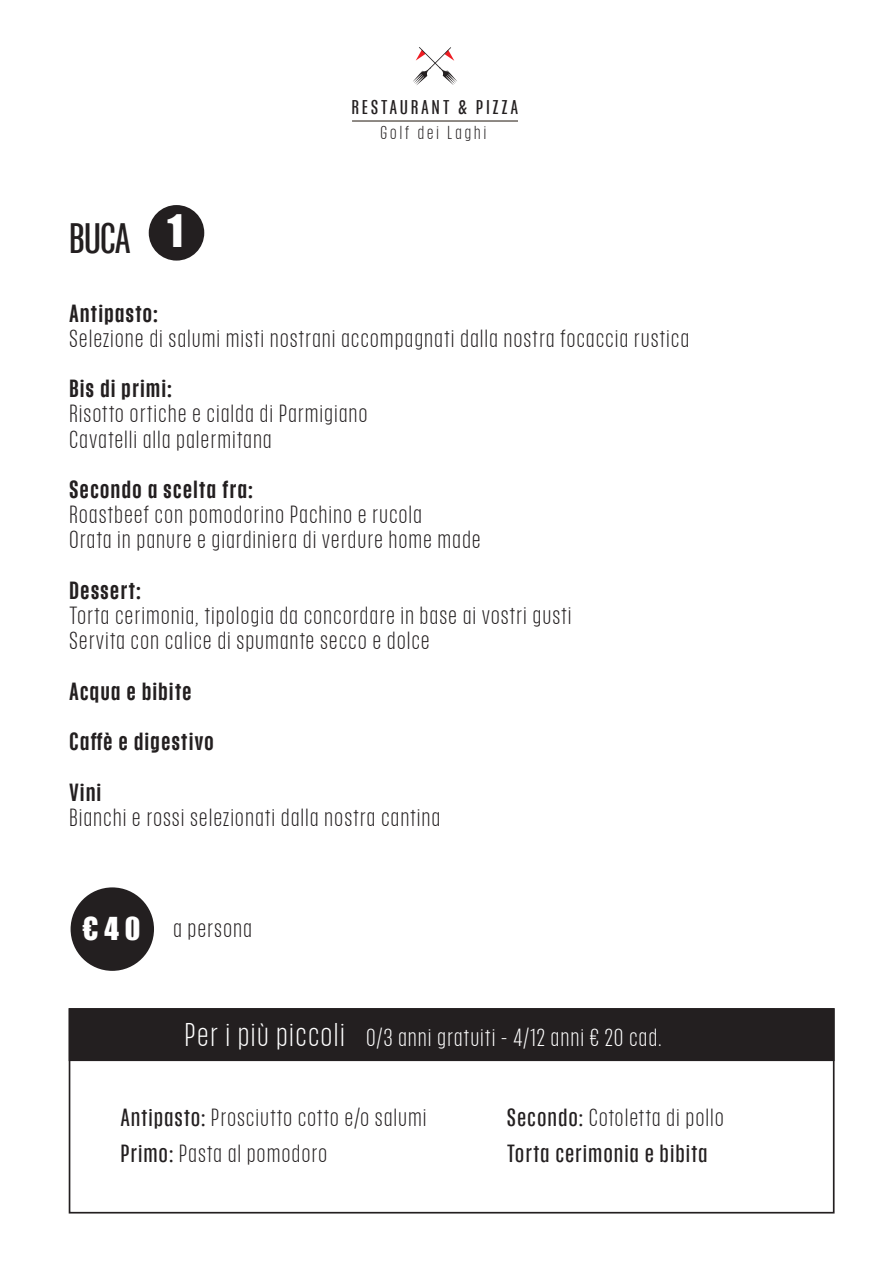
<style>
.page{position:relative;width:893px;height:1263px;background:#fff}
.page>*{position:absolute;margin:0;border:0;box-sizing:border-box;transform-origin:0 0}
.t1{font:41.25px "Impact";color:#fff}
.t2{font:36px "Placard Next";color:#231f20}
.t3{font:300 21px/25.2px "Placard Next";letter-spacing:.075em;color:#231f20}
.t4{font:500 21px "Placard Next";letter-spacing:.075em;color:#231f20}
.t5{font:300 21px "Placard Next";letter-spacing:.075em;color:#fff}
.t6{font:21px/36px "Placard Next";letter-spacing:.075em;color:#231f20}
.t7{font:16.8px "Placard Next";letter-spacing:.195em;color:#231f20}
.t8{font:300 15.9px "Placard Next";letter-spacing:.195em;color:#231f20}
.s1{font-family:"Impact";font-weight:400;font-size:29.1px;color:#fff}
.s2{font-size:27.75px}
.s3{font-weight:400}
.s4{font-weight:300}
</style>
<div class="page">
<hr style="left:352px;top:121px;width:166px;height:1px;background:#20160c">
<svg style="left:413px;top:47px;width:44px;height:38px"></svg>
<div style="left:149px;top:205px;width:55px;height:56px;background:#231f20;border-radius:50%"></div>
<div style="left:71px;top:887px;width:83px;height:84px;background:#231f20;border-radius:50%"></div>
<div style="left:69px;top:1008px;width:766px;height:205px;border:2px solid #231f20"></div>
<div style="left:69px;top:1008px;width:766px;height:53px;background:#231f20"></div>
<h2 class="t2" style="left:70px;top:216px;width:62px">BUCA</h2>
<h1 class="t1" style="left:168px;top:199px;width:17px">1</h1>
<p class="t7" style="left:352px;top:97px;width:168px">RESTAURANT &amp; PIZZA</p>
<p class="t8" style="left:380px;top:123px;width:107px">Golf dei Laghi</p>
<p class="t4" style="left:70px;top:300px;width:90px">Antipasto:</p>
<p class="t3" style="left:70px;top:326px;width:621px">Selezione di salumi misti nostrani accompagnati dalla nostra focaccia rustica</p>
<p class="t4" style="left:70px;top:375px;width:103px">Bis di primi:</p>
<p class="t3" style="left:70px;top:401px;width:299px">Risotto ortiche e cialda di Parmigiano<br>Cavatelli alla palermitana</p>
<p class="t4" style="left:70px;top:476px;width:185px">Secondo a scelta fra:</p>
<p class="t3" style="left:70px;top:502px;width:412px">Roastbeef con pomodorino Pachino e rucola<br>Orata in panure e giardiniera di verdure home made</p>
<p class="t4" style="left:70px;top:577px;width:73px">Dessert:</p>
<p class="t3" style="left:70px;top:603px;width:503px">Torta cerimonia, tipologia da concordare in base ai vostri gusti<br>Servita con calice di spumante secco e dolce</p>
<p class="t4" style="left:70px;top:678px;width:123px">Acqua e bibite</p>
<p class="t4" style="left:70px;top:728px;width:146px">Caffè e digestivo</p>
<p class="t4" style="left:70px;top:779px;width:33px">Vini</p>
<p class="t3" style="left:70px;top:805px;width:372px">Bianchi e rossi selezionati dalla nostra cantina</p>
<p class="t3" style="left:83px;top:915px;width:170px"><span class="s1">€40</span> a persona</p>
<p class="t5" style="left:185px;top:1025px;width:478px"><span class="s2">Per i più piccoli</span> 0/3 anni gratuiti - 4/12 anni € 20 cad.</p>
<p class="t3" style="left:121px;top:1099px;width:307px;line-height:36px"><span class="s3">Antipasto:</span> Prosciutto cotto e/o salumi<br><span class="s3">Primo:</span> Pasta al pomodoro</p>
<p class="t6" style="left:507px;top:1099px;width:218px">Secondo: <span class="s4">Cotoletta di pollo<br></span>Torta cerimonia e bibita</p>
</div>
